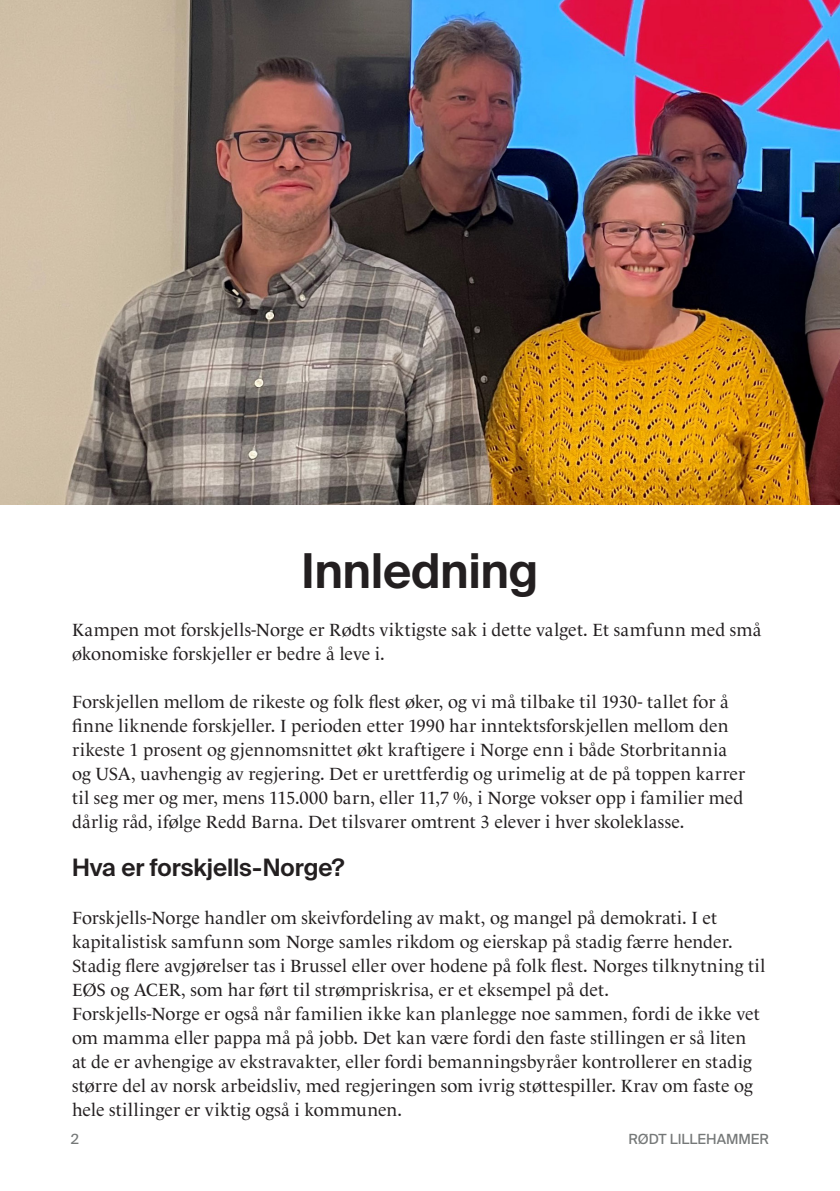
<style>
.page{position:relative;width:840px;height:1191px;background:#fff}
.page>*{position:absolute;margin:0;border:0;box-sizing:border-box;transform-origin:0 0}
.Overskrift__svart{font:600 48px "Suisse Intl";letter-spacing:-.01em;color:#231f20}
.Underoverskrift{font:600 24px "Suisse Intl";letter-spacing:-.005em;color:#231f20}
.Brødtekst{font:18px/24px "Le Monde Livre Std";color:#231f20}
.t1{font:14px "Suisse Intl";color:#757878}
</style>
<div class="page">
<img style="left:0;top:0;width:839px;height:505px">
<p class="Overskrift__svart" style="left:301px;top:543px;width:238px">Innledning</p>
<p class="Brødtekst" style="left:72px;top:618px;width:690px">Kampen mot forskjells-Norge er Rødts viktigste sak i dette valget. Et samfunn med små økonomiske forskjeller er bedre å leve i.</p>
<p class="Brødtekst" style="left:72px;top:690px;width:674px">Forskjellen mellom de rikeste og folk flest øker, og vi må tilbake til 1930- tallet for å finne liknende forskjeller. I perioden etter 1990 har inntektsforskjellen mellom den rikeste 1 prosent og gjennomsnittet økt kraftigere i Norge enn i både Storbritannia og USA, uavhengig av regjering. Det er urettferdig og urimelig at de på toppen karrer til seg mer og mer, mens 115.000 barn, eller 11,7 %, i Norge vokser opp i familier med dårlig råd, ifølge Redd Barna. Det tilsvarer omtrent 3 elever i hver skoleklasse.</p>
<p class="Underoverskrift" style="left:72px;top:854px;width:274px">Hva er forskjells-Norge?</p>
<p class="Brødtekst" style="left:72px;top:906px;width:694px">Forskjells-Norge handler om skeivfordeling av makt, og mangel på demokrati. I et kapitalistisk samfunn som Norge samles rikdom og eierskap på stadig færre hender.<br>Stadig flere avgjørelser tas i Brussel eller over hodene på folk flest. Norges tilknytning til EØS og ACER, som har ført til strømpriskrisa, er et eksempel på det.</p>
<p class="Brødtekst" style="left:72px;top:1002px;width:689px">Forskjells-Norge er også når familien ikke kan planlegge noe sammen, fordi de ikke vet om mamma eller pappa må på jobb. Det kan være fordi den faste stillingen er så liten at de er avhengige av ekstravakter, eller fordi bemanningsbyråer kontrollerer en stadig større del av norsk arbeidsliv, med regjeringen som ivrig støttespiller. Krav om faste og hele stillinger er viktig også i kommunen.</p>
<p class="t1" style="left:71px;top:1130px;width:10px">2</p>
<p class="t1" style="left:628px;top:1130px;width:142px">RØDT LILLEHAMMER</p>
</div>
